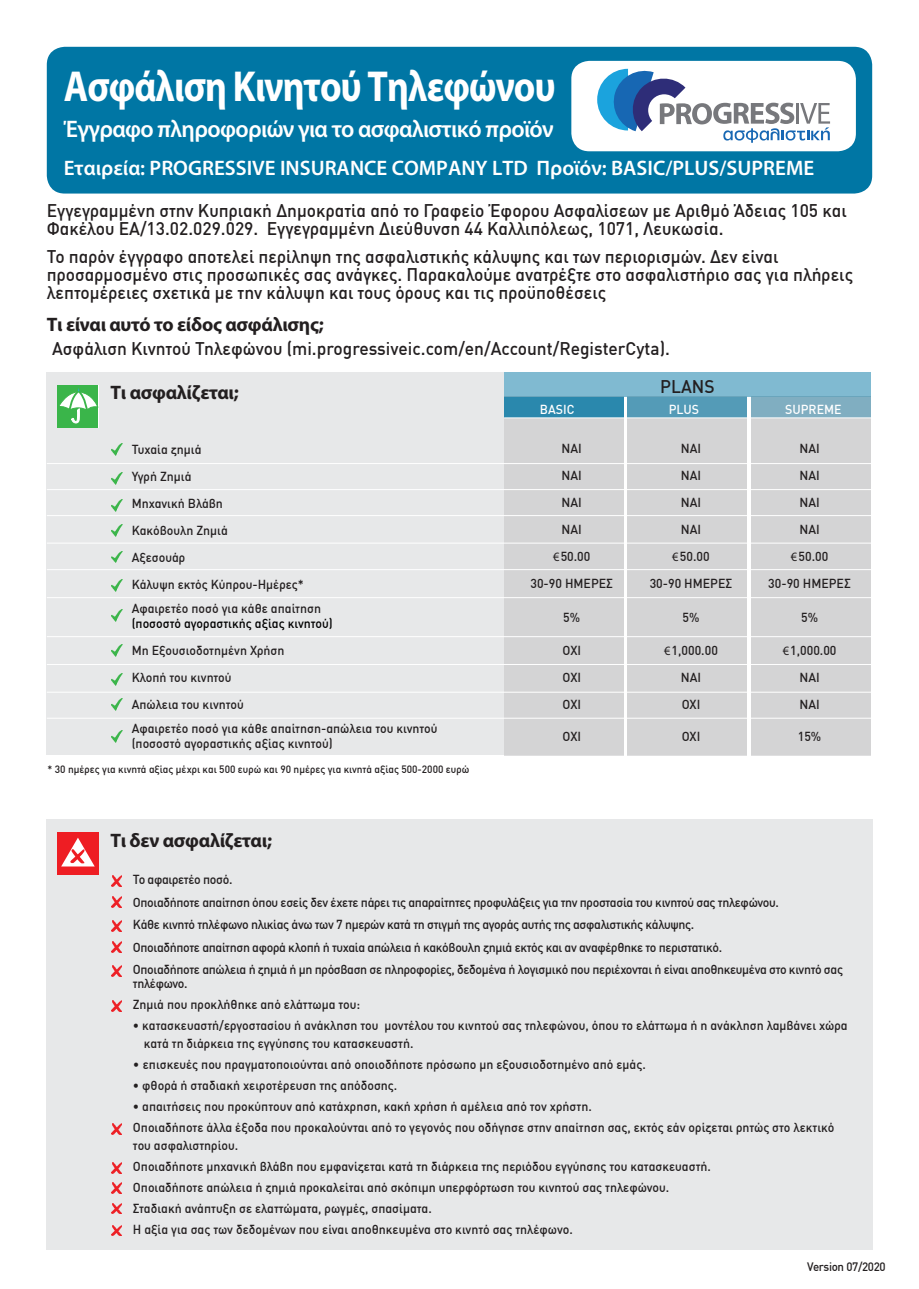
<style>
.page{position:relative;width:919px;height:1289px;background:#fff}
.page>*{position:absolute;margin:0;border:0;box-sizing:border-box;transform-origin:0 0}
.t1{font:700 43.5px "Myriad Pro";letter-spacing:-.025em;color:#fff;scale:.86 1}
.t2{font:600 24px "Myriad Pro";letter-spacing:-.025em;color:#fff}
.t3{font:600 21px "Myriad Pro";color:#fff}
.t4{font:700 19.5px "Myriad Pro";letter-spacing:-.015em;color:#231f20}
.t5{font:500 18px/18px "DIN Greek";color:#231f20;scale:.96 1}
.t6{font:500 12.75px/27px "DIN Greek";color:#231f20;scale:.96 1}
.t7{font:500 12.75px/22.5px "DIN Greek";letter-spacing:-.03em;color:#231f20;scale:.96 1}
.t8{font:500 12.75px "DIN Greek";color:#000;scale:.96 1}
.t9{font:500 12.75px "DIN Greek";color:#fff;scale:.96 1}
.t10{font:500 12px "DIN Greek";letter-spacing:-.03em;color:#231f20;scale:.96 1}
.t11{font:500 10.5px "DIN Greek";color:#231f20;scale:.96 1}
.s1{font-family:"Myriad Pro";font-weight:400}
.s2{font-weight:300}
</style>
<div class="page">
<div style="left:106px;top:372px;width:398px;height:382px;background:#e7e8e9"></div>
<div style="left:47px;top:372px;width:59px;height:382px;background:#e7e8e9"></div>
<div style="left:57px;top:385px;width:41px;height:42px;background:#3ab54a"></div>
<svg style="left:59px;top:388px;width:38px;height:35px"></svg>
<svg style="left:111px;top:444px;width:11px;height:11px"></svg>
<svg style="left:111px;top:500px;width:11px;height:11px"></svg>
<svg style="left:111px;top:525px;width:11px;height:12px"></svg>
<svg style="left:111px;top:551px;width:11px;height:12px"></svg>
<svg style="left:111px;top:579px;width:11px;height:12px"></svg>
<div style="left:47px;top:47px;width:825px;height:146px;background:#0076a4;border-radius:18px"></div>
<svg style="left:111px;top:472px;width:11px;height:12px"></svg>
<svg style="left:111px;top:609px;width:11px;height:12px"></svg>
<svg style="left:111px;top:645px;width:11px;height:11px"></svg>
<svg style="left:111px;top:673px;width:11px;height:12px"></svg>
<svg style="left:111px;top:698px;width:11px;height:12px"></svg>
<svg style="left:111px;top:730px;width:11px;height:12px"></svg>
<div style="left:106px;top:819px;width:766px;height:430px;background:#e7e8e9"></div>
<div style="left:47px;top:819px;width:59px;height:430px;background:#e7e8e9"></div>
<div style="left:57px;top:831px;width:41px;height:43px;background:#ee1d23"></div>
<svg style="left:61px;top:837px;width:34px;height:29px"></svg>
<svg style="left:111px;top:875px;width:11px;height:11px"></svg>
<svg style="left:111px;top:897px;width:11px;height:10px"></svg>
<svg style="left:111px;top:920px;width:11px;height:11px"></svg>
<svg style="left:111px;top:965px;width:11px;height:11px"></svg>
<svg style="left:111px;top:1123px;width:11px;height:11px"></svg>
<svg style="left:111px;top:1000px;width:11px;height:11px"></svg>
<svg style="left:111px;top:1162px;width:11px;height:11px"></svg>
<svg style="left:111px;top:1182px;width:11px;height:11px"></svg>
<svg style="left:111px;top:1203px;width:11px;height:10px"></svg>
<svg style="left:111px;top:1225px;width:11px;height:10px"></svg>
<svg style="left:111px;top:941px;width:11px;height:11px"></svg>
<div style="left:504px;top:396px;width:119px;height:359px;background:#d4d4d5"></div>
<div style="left:627px;top:396px;width:120px;height:359px;background:#d4d4d5"></div>
<div style="left:751px;top:396px;width:119px;height:359px;background:#d4d4d5"></div>
<div style="left:504px;top:372px;width:366px;height:25px;background:#80bad1"></div>
<div style="left:504px;top:397px;width:119px;height:20px;background:#2a88ad"></div>
<div style="left:627px;top:397px;width:120px;height:20px;background:#549bb7"></div>
<div style="left:751px;top:397px;width:119px;height:20px;background:#80aec1"></div>
<hr style="left:504px;top:417px;width:379px;height:1px;background:#fff">
<hr style="left:47px;top:463px;width:825px;height:1px;background:#fff">
<hr style="left:47px;top:489px;width:825px;height:1px;background:#fff">
<hr style="left:47px;top:515px;width:825px;height:1px;background:#fff">
<hr style="left:47px;top:542px;width:825px;height:1px;background:#fff">
<hr style="left:47px;top:569px;width:825px;height:1px;background:#fff">
<hr style="left:47px;top:597px;width:825px;height:1px;background:#fff">
<hr style="left:47px;top:636px;width:825px;height:1px;background:#fff">
<hr style="left:47px;top:664px;width:825px;height:1px;background:#fff">
<hr style="left:47px;top:691px;width:825px;height:1px;background:#fff">
<hr style="left:47px;top:717px;width:825px;height:1px;background:#fff">
<div style="left:571px;top:61px;width:284px;height:90px;background:#fff;border-radius:18px"></div>
<svg style="left:597px;top:68px;width:233px;height:75px"></svg>
<h1 class="t1" style="left:64px;top:58px;width:573px">Ασφάλιση Κινητού Τηλεφώνου</h1>
<h2 class="t2" style="left:64px;top:115px;width:491px">Έγγραφο πληροφοριών για το ασφαλιστικό προϊόν</h2>
<h3 class="t3" style="left:64px;top:156px;width:751px">Εταιρεία: PROGRESSIVE INSURANCE COMPANY LTD Προϊόν: BASIC/PLUS/SUPREME</h3>
<h3 class="t5" style="left:47px;top:201px;width:834px">Εγγεγραµµένη στην Κυπριακή Δηµοκρατία από το Γραφείο Έφορου Ασφαλίσεων µε Αριθµό Άδειας 105 και<br>Φακέλου ΕΑ/13.02.029.029. Εγγεγραµµένη Διεύθυνση 44 Καλλιπόλεως, 1071, Λευκωσία.</h3>
<p class="t5" style="left:47px;top:248px;width:841px">Το παρόν έγγραφο αποτελεί περίληψη της ασφαλιστικής κάλυψης και των περιορισµών. Δεν είναι προσαρµοσµένο στις προσωπικές σας ανάγκες. Παρακαλούµε ανατρέξτε στο ασφαλιστήριο σας για πλήρεις λεπτοµέρειες σχετικά µε την κάλυψη και τους όρους και τις προϋποθέσεις</p>
<h3 class="t4" style="left:47px;top:311px;width:278px">Τι είναι αυτό το είδος ασφάλισης;</h3>
<h3 class="t5" style="left:52px;top:339px;width:645px">Ασφάλιση Κινητού Τηλεφώνου (mi.progressiveic.com/en/Account/RegisterCyta).</h3>
<h3 class="t4" style="left:110px;top:380px;width:130px">Τι ασφαλίζεται;</h3>
<p class="t6" style="left:132px;top:435px;width:181px">Τυχαία ζηµιά<br>Υγρή Ζηµιά<br>Μηχανική Βλάβη<br>Κακόβουλη Ζηµιά<br>Αξεσουάρ<br>Κάλυψη εκτός Κύπρου-Ηµέρες*</p>
<p class="t6" style="left:132px;top:594px;width:199px">Αφαιρετέο ποσό για κάθε απαίτηση</p>
<p class="t8" style="left:132px;top:616px;width:211px">(ποσοστό αγοραστικής αξίας κινητού)</p>
<p class="t6" style="left:132px;top:636px;width:161px">Μη Εξουσιοδοτηµένη Χρήση<br>Κλοπή του κινητού<br>Απώλεια του κινητού</p>
<p class="t6" style="left:132px;top:720px;width:320px;line-height:15px">Αφαιρετέο ποσό για κάθε απαίτηση-απώλεια του κινητού (ποσοστό αγοραστικής αξίας κινητού)</p>
<p class="t11" style="left:47px;top:762px;width:441px">* 30 ηµέρες για κινητά αξίας µέχρι και 500 ευρώ και 90 ηµέρες για κινητά αξίας 500-2000 ευρώ</p>
<h3 class="t5" style="left:660px;top:378px;width:58px">PLANS</h3>
<p class="t9" style="left:540px;top:401px;width:37px">BASIC</p>
<p class="t9" style="left:668px;top:401px;width:33px">PLUS</p>
<p class="t9" style="left:785px;top:401px;width:60px">SUPREME</p>
<p class="t6" style="left:561px;top:434px;width:23px">NAI</p>
<p class="t6" style="left:680px;top:434px;width:23px">NAI</p>
<p class="t6" style="left:799px;top:434px;width:23px">NAI</p>
<p class="t6" style="left:561px;top:461px;width:23px">NAI</p>
<p class="t6" style="left:680px;top:461px;width:23px">NAI</p>
<p class="t6" style="left:799px;top:461px;width:23px">NAI</p>
<p class="t6" style="left:561px;top:488px;width:23px">NAI</p>
<p class="t6" style="left:680px;top:488px;width:23px">NAI</p>
<p class="t6" style="left:799px;top:488px;width:23px">NAI</p>
<p class="t6" style="left:561px;top:515px;width:23px">NAI</p>
<p class="t6" style="left:680px;top:515px;width:23px">NAI</p>
<p class="t6" style="left:799px;top:515px;width:23px">NAI</p>
<p class="t6" style="left:553px;top:542px;width:40px"><span class="s1">€</span>50.00</p>
<p class="t6" style="left:672px;top:542px;width:40px"><span class="s1">€</span>50.00</p>
<p class="t6" style="left:790px;top:542px;width:40px"><span class="s1">€</span>50.00</p>
<p class="t6" style="left:530px;top:569px;width:88px">30-90 ΗΜΕΡΕΣ</p>
<p class="t6" style="left:649px;top:569px;width:88px">30-90 ΗΜΕΡΕΣ</p>
<p class="t6" style="left:768px;top:569px;width:88px">30-90 ΗΜΕΡΕΣ</p>
<p class="t6" style="left:563px;top:604px;width:19px">5%</p>
<p class="t6" style="left:682px;top:604px;width:19px">5%</p>
<p class="t6" style="left:801px;top:604px;width:19px">5%</p>
<p class="t6" style="left:562px;top:637px;width:21px">OXI</p>
<p class="t6" style="left:664px;top:637px;width:58px"><span class="s1">€</span>1,000.00</p>
<p class="t6" style="left:782px;top:637px;width:58px"><span class="s1">€</span>1,000.00</p>
<p class="t6" style="left:562px;top:664px;width:21px">ΟΧΙ</p>
<p class="t6" style="left:680px;top:664px;width:23px">NAI</p>
<p class="t6" style="left:799px;top:664px;width:23px">NAI</p>
<p class="t6" style="left:562px;top:691px;width:21px">ΟΧΙ</p>
<p class="t6" style="left:681px;top:691px;width:21px">ΟΧΙ</p>
<p class="t6" style="left:799px;top:691px;width:23px">NAI</p>
<p class="t6" style="left:562px;top:722px;width:21px">ΟΧΙ</p>
<p class="t6" style="left:681px;top:722px;width:21px">ΟΧΙ</p>
<p class="t6" style="left:797px;top:722px;width:26px">15%</p>
<h3 class="t4" style="left:110px;top:827px;width:163px">Τι δεν ασφαλίζεται;</h3>
<p class="t7" style="left:133px;top:868px;width:741px">Το αφαιρετέο ποσό.<br>Οποιαδήποτε απαίτηση όπου εσείς δεν έχετε πάρει τις απαραίτητες προφυλάξεις για την προστασία του κινητού σας τηλεφώνου.<br>Κάθε κινητό τηλέφωνο ηλικίας άνω των 7 ηµερών κατά τη στιγµή της αγοράς αυτής της ασφαλιστικής κάλυψης.<br>Οποιαδήποτε απαίτηση αφορά κλοπή ή τυχαία απώλεια ή κακόβουλη ζηµιά εκτός και αν αναφέρθηκε το περιστατικό.<br>Οποιαδήποτε απώλεια ή ζηµιά ή µη πρόσβαση σε πληροφορίες, δεδοµένα ή λογισµικό που περιέχονται ή είναι αποθηκευµένα στο κινητό σας</p>
<p class="t6" style="left:133px;top:972px;width:238px;line-height:21px">τηλέφωνο.<br>Ζηµιά που προκλήθηκε από ελάττωµα του:</p>
<p class="t6" style="left:144px;top:1016px;width:734px;line-height:18px;text-indent:-11px">• κατασκευαστή/εργοστασίου ή ανάκληση του µοντέλου του κινητού σας τηλεφώνου, όπου το ελάττωµα ή η ανάκληση λαµβάνει χώρα κατά τη διάρκεια της εγγύησης του κατασκευαστή.</p>
<p class="t6" style="left:133px;top:1050px;width:535px"><span class="s2">•</span> επισκευές που πραγµατοποιούνται από οποιοδήποτε πρόσωπο µη εξουσιοδοτηµένο από εµάς.</p>
<p class="t6" style="left:133px;top:1071px;width:277px">• φθορά ή σταδιακή χειροτέρευση της απόδοσης.</p>
<p class="t6" style="left:133px;top:1095px;width:732px;line-height:21px">• απαιτήσεις που προκύπτουν από κατάχρηση, κακή χρήση ή αµέλεια από τον χρήστη.<br>Οποιαδήποτε άλλα έξοδα που προκαλούνται από το γεγονός που οδήγησε στην απαίτηση σας, εκτός εάν ορίζεται ρητώς στο λεκτικό</p>
<p class="t6" style="left:133px;top:1134px;width:603px;line-height:21px">του ασφαλιστηρίου.<br>Οποιαδήποτε µηχανική βλάβη που εµφανίζεται κατά τη διάρκεια της περιόδου εγγύησης του κατασκευαστή.<br>Οποιαδήποτε απώλεια ή ζηµιά προκαλείται από σκόπιµη υπερφόρτωση του κινητού σας τηλεφώνου.<br>Σταδιακή ανάπτυξη σε ελαττώµατα, ρωγµές, σπασίµατα.<br>Η αξία για σας των δεδοµένων που είναι αποθηκευµένα στο κινητό σας τηλέφωνο.</p>
<p class="t10" style="left:807px;top:1259px;width:83px">Version 07/2020</p>
</div>
